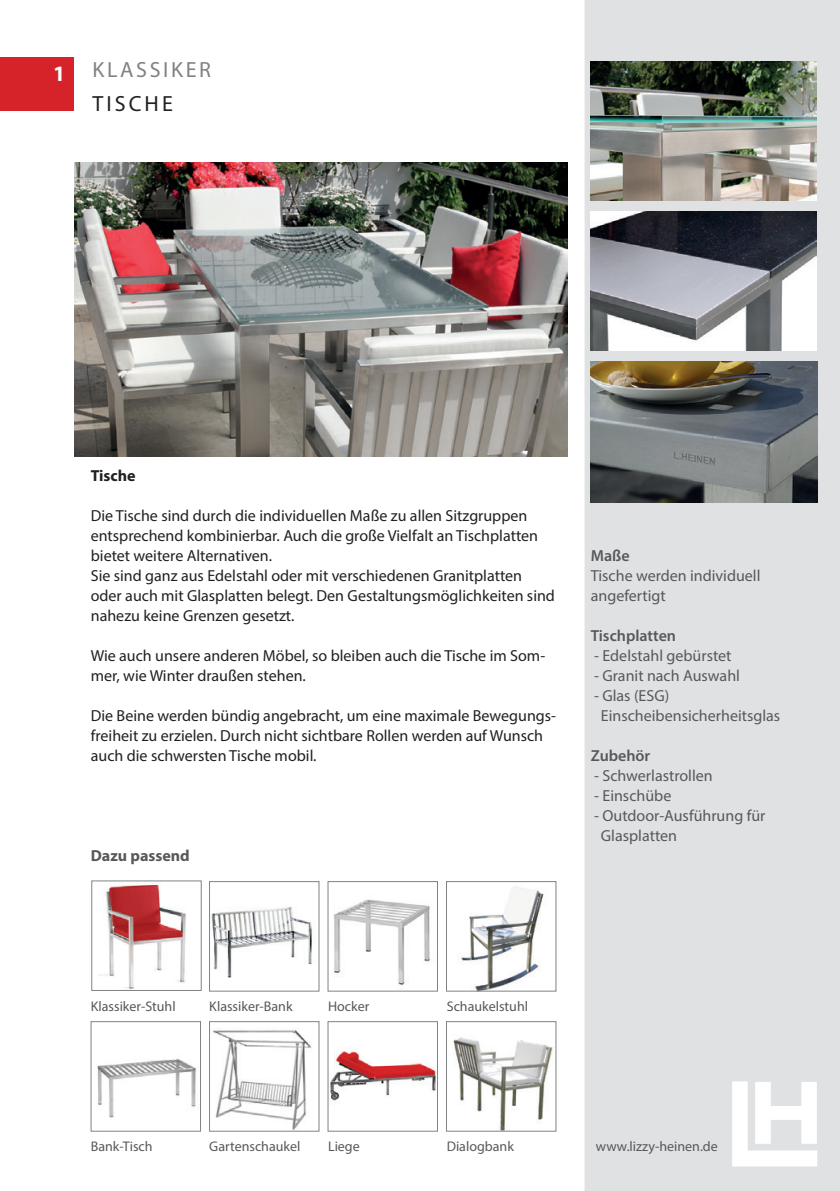
<style>
.page{position:relative;width:840px;height:1191px;background:#fff}
.page>*{position:absolute;margin:0;border:0;box-sizing:border-box;transform-origin:0 0}
.t1{font:22px "Myriad Pro";letter-spacing:.12em;color:#808285}
.t2{font:22px "Myriad Pro";letter-spacing:.14em;color:#231f20}
.t3{font:700 22px "Myriad Pro";color:#fff}
.t4{font:16px/20px "Myriad Pro";color:#231f20}
.t5{font:16px/20px "Myriad Pro";color:#57585a}
.t6{font:600 16px "Myriad Pro";color:#57585a}
.t7{font:700 16px "Myriad Pro";color:#57585a}
.t8{font:700 16px "Myriad Pro";color:#231f20}
.t9{font:14px "Myriad Pro";color:#57585a}
</style>
<div class="page">
<div style="left:584px;top:0;width:255px;height:1191px;background:#e0e1e3"></div>
<svg style="left:731px;top:1081px;width:85px;height:85px"></svg>
<div style="left:0;top:57px;width:74px;height:53px;background:#d62229"></div>
<img style="left:453px;top:1037px;width:100px;height:92px">
<div style="left:446px;top:1021px;width:110px;height:110px;border:1px solid #808285"></div>
<img style="left:329px;top:1051px;width:106px;height:50px">
<div style="left:327px;top:1021px;width:110px;height:110px;border:1px solid #808285"></div>
<img style="left:213px;top:1030px;width:99px;height:99px">
<div style="left:209px;top:1021px;width:110px;height:110px;border:1px solid #808285"></div>
<img style="left:97px;top:1058px;width:100px;height:60px">
<div style="left:91px;top:1021px;width:110px;height:110px;border:1px solid #808285"></div>
<img style="left:461px;top:886px;width:83px;height:103px">
<div style="left:446px;top:881px;width:110px;height:110px;border:1px solid #808285"></div>
<img style="left:334px;top:899px;width:96px;height:86px">
<img style="left:211px;top:906px;width:101px;height:72px">
<div style="left:209px;top:881px;width:110px;height:110px;border:1px solid #808285"></div>
<img style="left:98px;top:884px;width:88px;height:104px">
<div style="left:91px;top:880px;width:110px;height:110px;border:1px solid #808285"></div>
<img style="left:75px;top:163px;width:492px;height:293px">
<img style="left:590px;top:62px;width:226px;height:139px">
<img style="left:590px;top:212px;width:226px;height:139px">
<img style="left:590px;top:361px;width:227px;height:142px">
<h1 class="t3" style="left:53px;top:59px;width:14px">1</h1>
<h1 class="t1" style="left:92px;top:56px;width:120px">KLASSIKER</h1>
<h1 class="t2" style="left:92px;top:90px;width:82px">TISCHE</h1>
<p class="t8" style="left:91px;top:465px;width:46px">Tische</p>
<p class="t4" style="left:91px;top:505px;width:465px">Die Tische sind durch die individuellen Maße zu allen Sitzgruppen entsprechend kombinierbar. Auch die große Vielfalt an Tischplatten bietet weitere Alternativen.<br>Sie sind ganz aus Edelstahl oder mit verschiedenen Granitplatten oder auch mit Glasplatten belegt. Den Gestaltungsmöglichkeiten sind nahezu keine Grenzen gesetzt.</p>
<p class="t4" style="left:91px;top:645px;width:455px">Wie auch unsere anderen Möbel, so bleiben auch die Tische im Som&shy;mer, wie Winter draußen stehen.</p>
<p class="t4" style="left:91px;top:705px;width:466px">Die Beine werden bündig angebracht, um eine maximale Bewegungs&shy;freiheit zu erzielen. Durch nicht sichtbare Rollen werden auf Wunsch auch die schwersten Tische mobil.</p>
<p class="t7" style="left:91px;top:845px;width:100px">Dazu passend</p>
<p class="t6" style="left:590px;top:545px;width:40px">Maße</p>
<p class="t5" style="left:590px;top:565px;width:171px">Tische werden individuell angefertigt</p>
<p class="t6" style="left:590px;top:625px;width:87px">Tischplatten</p>
<p class="t5" style="left:593px;top:645px;width:139px">- Edelstahl gebürstet</p>
<p class="t5" style="left:593px;top:665px;width:147px">- Granit nach Auswahl</p>
<p class="t5" style="left:600px;top:685px;width:181px;text-indent:-7px">- Glas (ESG)<br>Einscheibensicherheitsglas</p>
<p class="t6" style="left:590px;top:745px;width:61px">Zubehör</p>
<p class="t5" style="left:593px;top:765px;width:120px">- Schwerlastrollen</p>
<p class="t5" style="left:593px;top:785px;width:79px">- Einschübe</p>
<p class="t5" style="left:600px;top:805px;width:166px;text-indent:-7px">- Outdoor-Ausführung für<br>Glasplatten</p>
<p class="t9" style="left:91px;top:998px;width:86px">Klassiker-Stuhl</p>
<p class="t9" style="left:209px;top:998px;width:85px">Klassiker-Bank</p>
<p class="t9" style="left:328px;top:998px;width:43px">Hocker</p>
<p class="t9" style="left:91px;top:1138px;width:63px">Bank-Tisch</p>
<p class="t9" style="left:209px;top:1138px;width:93px">Gartenschaukel</p>
<p class="t9" style="left:328px;top:1138px;width:33px">Liege</p>
<p class="t9" style="left:446px;top:998px;width:83px">Schaukelstuhl</p>
<p class="t9" style="left:446px;top:1138px;width:69px">Dialogbank</p>
<p class="t9" style="left:595px;top:1138px;width:123px">www.lizzy-heinen.de</p>
</div>
